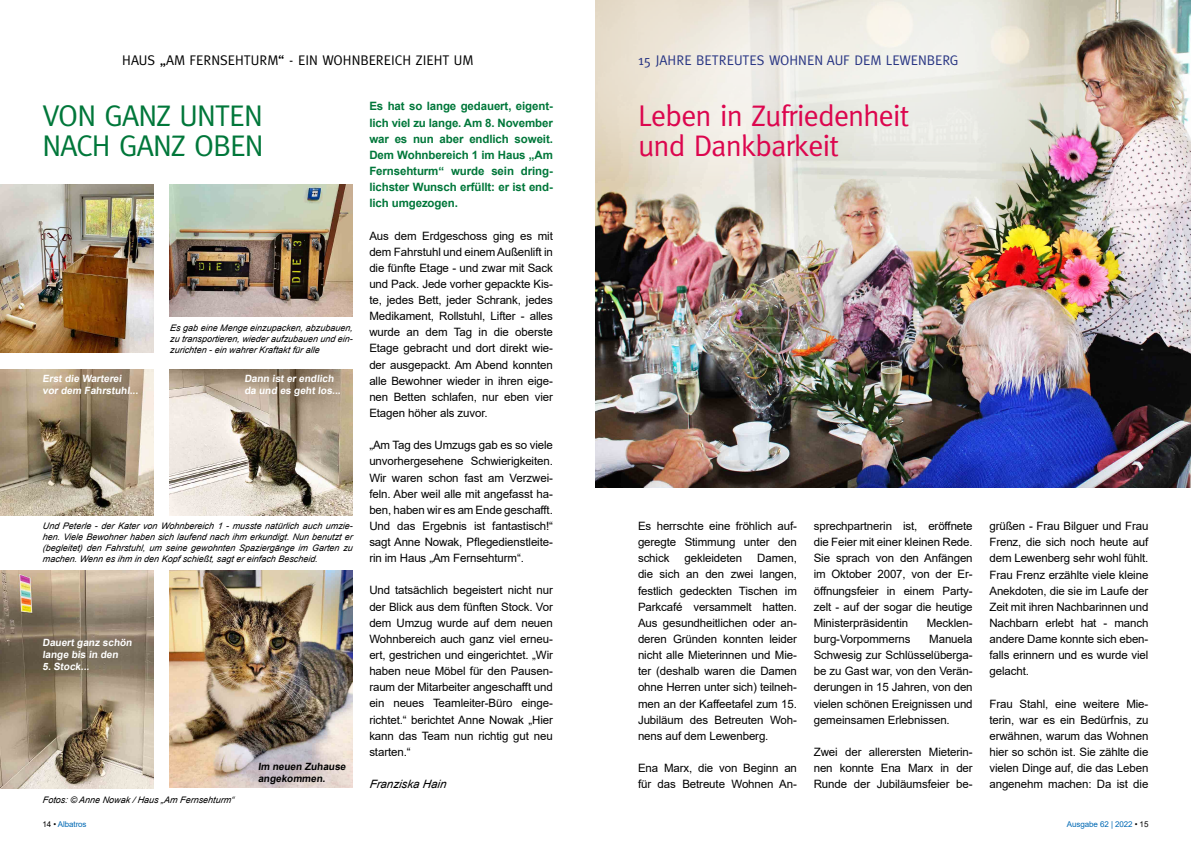
<style>
.page{position:relative;width:1191px;height:842px;background:#fff}
.page>*{position:absolute;margin:0;border:0;box-sizing:border-box;transform-origin:0 0}
.t1{font:30px/30px "Meta";letter-spacing:-.025em;color:#dc064e}
.t2{font:30px/30px "Meta";letter-spacing:-.025em;color:#00773a}
.t3{font:14px "Meta";color:#000}
.t4{font:14px "Meta";color:#283583}
.t5{font:11.5px/16.1px "Arial";letter-spacing:-.01em;color:#000;text-align:justify}
.t6{font:700 11.5px/16.1px "Arial";letter-spacing:-.01em;color:#00773a;text-align:justify}
.t7{font:italic 11.5px "Arial";color:#000}
.t8{font:700 10px/12px "Arial";color:#fff}
.t9{font:700 10px/12px "Arial";color:#000}
.t10{font:italic 9px/10.8px "Arial";color:#000}
.t11{font:8px "Arial";letter-spacing:-.01em;color:#0069b4}
.s1{color:#000}
</style>
<div class="page">
<img style="left:595px;top:0;width:596px;height:488px">
<svg style="left:595px;top:0;width:474px;height:184px"></svg>
<img style="left:170px;top:184px;width:182px;height:132px">
<img style="left:0;top:184px;width:153px;height:168px">
<img style="left:0;top:369px;width:153px;height:146px">
<img style="left:0;top:571px;width:153px;height:217px">
<img style="left:170px;top:369px;width:182px;height:146px">
<img style="left:170px;top:571px;width:182px;height:217px">
<p class="t3" style="left:122px;top:52px;width:352px">HAUS „AM FERNSEHTURM“ - EIN WOHNBEREICH ZIEHT UM</p>
<p class="t2" style="left:43px;top:100px;width:223px">VON GANZ UNTEN<br>NACH GANZ OBEN</p>
<p class="t6" style="left:369px;top:98px;width:185px">Es hat so lange gedauert, eigent&shy;lich viel zu lange. Am 8. November war es nun aber endlich soweit.<br>Dem Wohnbereich 1 im Haus „Am Fernsehturm“ wurde sein dring&shy;lichster Wunsch erfüllt: er ist end&shy;lich umgezogen.</p>
<p class="t5" style="left:369px;top:227px;width:185px">Aus dem Erdgeschoss ging es mit dem Fahrstuhl und einem Außenlift in die fünfte Etage - und zwar mit Sack und Pack. Jede vorher gepackte Kis&shy;te, jedes Bett, jeder Schrank, jedes Medikament, Rollstuhl, Lifter - alles wurde an dem Tag in die oberste Etage gebracht und dort direkt wie&shy;der ausgepackt. Am Abend konnten alle Bewohner wieder in ihren eige&shy;nen Betten schlafen, nur eben vier Etagen höher als zuvor.</p>
<p class="t5" style="left:369px;top:437px;width:185px">„Am Tag des Umzugs gab es so viele unvorhergesehene Schwierigkeiten.<br>Wir waren schon fast am Verzwei&shy;feln. Aber weil alle mit angefasst ha&shy;ben, haben wir es am Ende geschafft.<br>Und das Ergebnis ist fantastisch!“ sagt Anne Nowak, Pflegedienstleite&shy;rin im Haus „Am Fernsehturm“.</p>
<p class="t5" style="left:369px;top:582px;width:185px">Und tatsächlich begeistert nicht nur der Blick aus dem fünften Stock. Vor dem Umzug wurde auf dem neuen Wohnbereich auch ganz viel erneu&shy;ert, gestrichen und eingerichtet. „Wir haben neue Möbel für den Pausen&shy;raum der Mitarbeiter angeschafft und ein neues Teamleiter-Büro einge&shy;richtet.“ berichtet Anne Nowak „Hier kann das Team nun richtig gut neu starten.“</p>
<p class="t7" style="left:369px;top:776px;width:80px">Franziska Hain</p>
<p class="t10" style="left:170px;top:322px;width:186px;text-align:justify">Es gab eine Menge einzupacken, abzubauen, zu transportieren, wieder aufzubauen und ein&shy;zurichten - ein wahrer Kraftakt für alle</p>
<p class="t8" style="left:43px;top:372px;width:99px">Erst die Warterei vor dem Fahrstuhl...</p>
<p class="t8" style="left:244px;top:372px;width:99px">Dann ist er endlich da und es geht los...</p>
<p class="t10" style="left:43px;top:521px;width:313px">Und Peterle - der Kater von Wohnbereich 1 - musste natürlich auch umzie&shy;hen. Viele Bewohner haben sich laufend nach ihm erkundigt. Nun benutzt er (begleitet) den Fahrstuhl, um seine gewohnten Sp aziergänge im Garten zu machen. Wenn es ihm in den Kopf schießt, sagt er einfach Bescheid.</p>
<p class="t8" style="left:43px;top:636px;width:93px">Dauert ganz schön lange bis in den</p>
<p class="t8" style="left:43px;top:660px;width:50px">5. Stock...</p>
<p class="t9" style="left:258px;top:761px;width:91px">Im neuen Zuhause angekommen.</p>
<p class="t10" style="left:43px;top:794px;width:193px">Fotos: © Anne Nowak / Haus „Am Fernsehturm“</p>
<p class="t4" style="left:638px;top:52px;width:322px">15 JAHRE BETREUTES WOHNEN AUF DEM LEWENBERG</p>
<p class="t1" style="left:638px;top:100px;width:273px">Leben in Zufriedenheit und Dankbarkeit</p>
<p class="t5" style="left:638px;top:518px;width:160px">Es herrschte eine fröhlich auf&shy;geregte Stimmung unter den schick</p>
<p class="t5" style="left:638px;top:550px;width:160px;text-indent:119px">Damen, die sich an den zwei langen, festlich gedeckten Tischen im Parkcafé versammelt hatten.<br>Aus gesundheitlichen oder an&shy;deren Gründen konnten leider nicht alle Mieterinnen und Mie&shy;ter (deshalb waren die Damen ohne Herren unter sich) teilneh&shy;men an der Kaffeetafel zum 15.<br>Jubiläum des Betreuten Woh&shy;nens auf dem Lewenberg.</p>
<p class="t5" style="left:638px;top:760px;width:160px">Ena Marx, die von Beginn an für das Betreute Wohnen An-</p>
<p class="t5" style="left:684px;top:550px;width:59px">gekleideten</p>
<p class="t5" style="left:813px;top:518px;width:160px">sprechpartnerin ist, eröffnete die Feier mit einer kleinen Rede.<br>Sie sprach von den Anfängen im Oktober 2007, von der Er&shy;öffnungsfeier in einem Party&shy;zelt - auf der sogar die heutige Ministerpräsidentin</p>
<p class="t5" style="left:927px;top:615px;width:47px">Mecklen-</p>
<p class="t5" style="left:813px;top:631px;width:160px;text-indent:115px">Manuela Schwesig zur Schlüsselüberga&shy;be zu Gast war, von den Verän&shy;derungen in 15 Jahren, von den vielen schönen Ereignissen und gemeinsamen Erlebnissen.</p>
<p class="t5" style="left:813px;top:744px;width:160px">Zwei der allerersten Mieterin&shy;nen konnte Ena Marx in der Runde der Jubiläumsfeier be-</p>
<p class="t5" style="left:813px;top:631px;width:98px">burg-Vorpommerns</p>
<p class="t5" style="left:989px;top:518px;width:160px">grüßen - Frau Bilguer und Frau Frenz, die sich noch heute auf dem Lewenberg sehr wohl fühlt.<br>Frau Frenz erzählte viele kleine Anekdoten, die sie im Laufe der Zeit mit ihren Nachbarinnen und Nachbarn erlebt hat - manch andere Dame konnte sich eben&shy;falls erinnern und es wurde viel gelacht.</p>
<p class="t5" style="left:989px;top:695px;width:160px">Frau Stahl, eine weitere Mie&shy;terin, war es ein Bedürfnis, zu erwähnen, warum das Wohnen hier so schön ist. Sie zählte die vielen Dinge auf, die das Leben angenehm machen: Da ist die</p>
<p class="t11" style="left:43px;top:819px;width:46px"><span class="s1">14 •</span> Albatros</p>
<p class="t11" style="left:1067px;top:819px;width:83px">Ausgabe 62 | 2022 <span class="s1">• 15</span></p>
</div>
